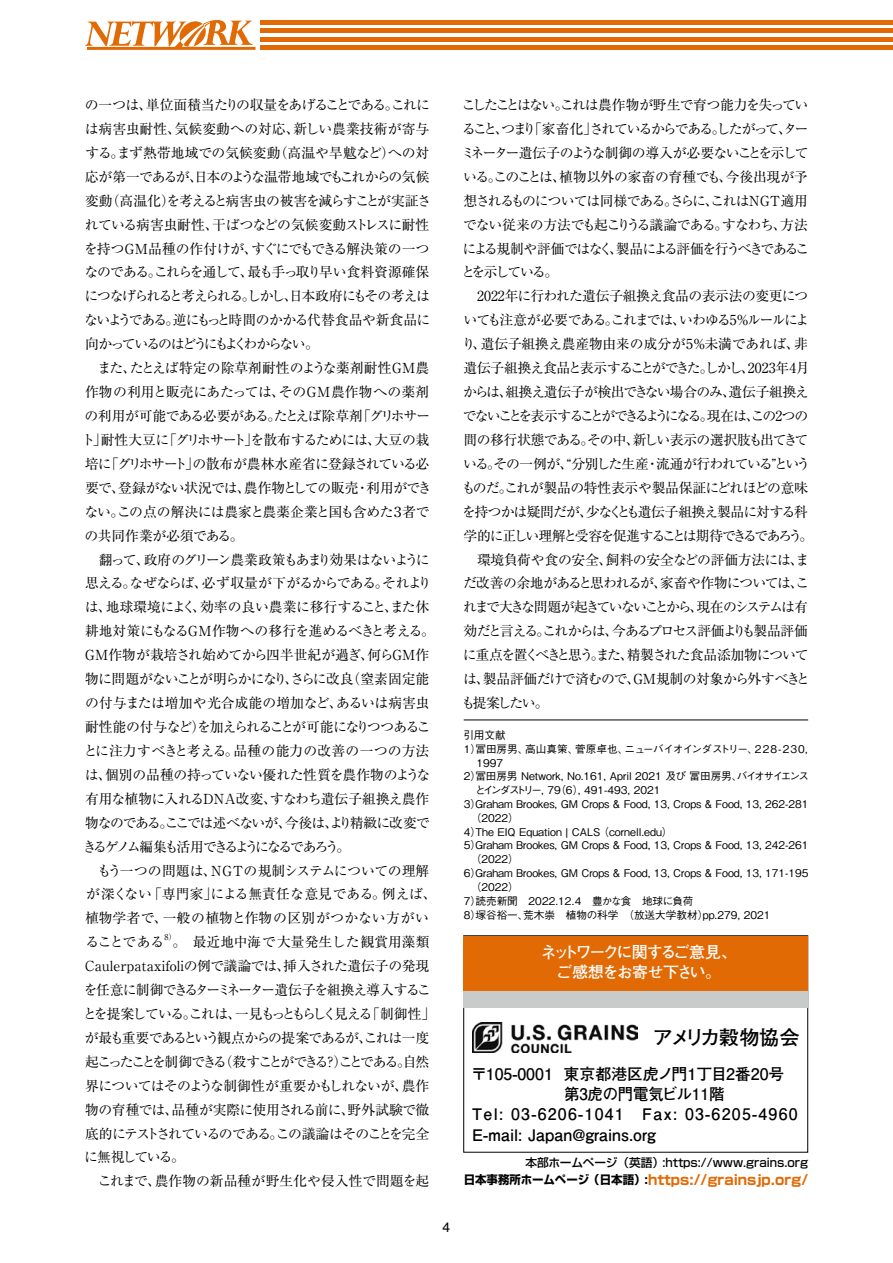
<style>
.page{position:relative;width:893px;height:1263px;background:#fff}
.page>*{position:absolute;margin:0;border:0;box-sizing:border-box;transform-origin:0 0}
.t1{font:700 20.25px "Futo Go B101 Pr 5";letter-spacing:-.075em;color:#000}
.t2{font:700 15.9px/20.2px "Futo Go B101 Pr 5";color:#000}
.t3{font:700 15.9px/20.2px "Futo Go B101 Pr 5";letter-spacing:-.11em;color:#fff;text-align:center}
.t4{font:13.8px/23.9px "Ryumin Pr 5";letter-spacing:-.055em;color:#000}
.t5{font:13.8px "Ryumin Pr 5";color:#000}
.t6{font:13.8px "Ryumin Pr 5";letter-spacing:-.075em;color:#000}
.t7{font:13.8px "Ryumin Pr 5";letter-spacing:-.035em;color:#000}
.t8{font:13.8px "Ryumin Pr 5";letter-spacing:-.1em;color:#000}
.t9{font:13.8px "Ryumin Pr 5";letter-spacing:-.165em;color:#000}
.t10{font:13.8px "Ryumin Pr 5";letter-spacing:-.02em;color:#000}
.t11{font:700 13.8px "Shin Go Pr 5";color:#e16a05}
.t12{font:13.8px "Ryumin Pr 5";letter-spacing:-.09em;color:#000}
.t13{font:13.8px "Ryumin Pr 5";letter-spacing:-.12em;color:#000}
.t14{font:13.8px "Ryumin Pr 5";letter-spacing:-.01em;color:#000}
.t15{font:13.8px "Ryumin Pr 5";letter-spacing:-.005em;color:#000}
.t16{font:13.8px "Ryumin Pr 5";letter-spacing:-.03em;color:#000}
.t17{font:13.8px "Ryumin Pr 5";letter-spacing:-.015em;color:#000}
.t18{font:13.8px "Ryumin Pr 5";letter-spacing:.015em;color:#000}
.t19{font:13.8px "Helvetica";color:#000}
.t20{font:500 11.7px "Shin Go Pr 5";color:#000}
.t21{font:500 10.65px "Gothic BBB Pr 5";letter-spacing:-.005em;color:#000}
.t22{font:500 10.65px "Gothic BBB Pr 5";letter-spacing:-.08em;color:#000}
.t23{font:8.1px "Ryumin Pr 5";color:#000}
.s1{font-size:11.7px;color:#000}
</style>
<div class="page">
<svg style="left:85px;top:20px;width:171px;height:30px"></svg>
<hr style="left:261px;top:20px;width:632px;height:4px;background:#e16a05">
<hr style="left:261px;top:29px;width:632px;height:4px;background:#e16a05">
<hr style="left:261px;top:37px;width:632px;height:4px;background:#e16a05">
<hr style="left:261px;top:46px;width:632px;height:4px;background:#e16a05">
<div style="left:464px;top:936px;width:344px;height:54px;background:#e16a05"></div>
<div style="left:464px;top:991px;width:344px;height:17px;background:#c9caca"></div>
<img style="left:472px;top:1022px;width:166px;height:30px">
<hr style="left:464px;top:720px;width:344px;height:1px;background:#000">
<p class="t4" style="left:85px;top:92px;width:347px">の一つは、単位面積当たりの収量をあげることである。これに</p>
<p class="t5" style="left:85px;top:118px;width:346px">は病害虫耐性、気候変動への対応、新しい農業技術が寄与</p>
<p class="t5" style="left:85px;top:142px;width:346px">する。まず熱帯地域での気候変動（高温や旱魃など）への対</p>
<p class="t6" style="left:85px;top:166px;width:346px">応が第一であるが、日本のような温帯地域でもこれからの気候</p>
<p class="t12" style="left:85px;top:190px;width:347px">変動（高温化）を考えると病害虫の被害を減らすことが実証さ</p>
<p class="t7" style="left:85px;top:214px;width:346px">れている病害虫耐性、干ばつなどの気候変動ストレスに耐性</p>
<p class="t15" style="left:84px;top:237px;width:347px">を持つGM品種の作付けが、すぐにでもできる解決策の一つ</p>
<p class="t8" style="left:84px;top:261px;width:347px">なのである。これらを通して、最も手っ取り早い食料資源確保</p>
<p class="t8" style="left:84px;top:285px;width:347px">につなげられると考えられる。しかし、日本政府にもその考えは</p>
<p class="t4" style="left:84px;top:307px;width:348px">ないようである。逆にもっと時間のかかる代替食品や新食品に</p>
<p class="t9" style="left:85px;top:333px;width:235px">向かっているのはどうにもよくわからない。</p>
<p class="t5" style="left:85px;top:357px;width:346px">　また、たとえば特定の除草剤耐性のような薬剤耐性GM農</p>
<p class="t5" style="left:85px;top:381px;width:346px">作物の利用と販売にあたっては、そのGM農作物への薬剤</p>
<p class="t4" style="left:85px;top:403px;width:347px">の利用が可能である必要がある。たとえば除草剤「グリホサー</p>
<p class="t4" style="left:81px;top:427px;width:350px">ト」耐性大豆に「グリホサート」を散布するためには、大豆の栽</p>
<p class="t4" style="left:85px;top:451px;width:346px">培に「グリホサート」の散布が農林水産省に登録されている必</p>
<p class="t4" style="left:85px;top:475px;width:348px">要で、登録がない状況では、農作物としての販売・利用ができ</p>
<p class="t7" style="left:85px;top:501px;width:347px">ない。この点の解決には農家と農薬企業と国も含めた３者で</p>
<p class="t10" style="left:85px;top:525px;width:161px">の共同作業が必須である。</p>
<p class="t13" style="left:85px;top:548px;width:346px">　翻って、政府のグリーン農業政策もあまり効果はないように</p>
<p class="t4" style="left:85px;top:570px;width:348px">思える。なぜならば、必ず収量が下がるからである。それより</p>
<p class="t14" style="left:85px;top:596px;width:346px">は、地球環境によく、効率の良い農業に移行すること、また休</p>
<p class="t16" style="left:85px;top:620px;width:351px">耕地対策にもなるGM作物への移行を進めるべきと考える。</p>
<p class="t5" style="left:85px;top:644px;width:346px">GM作物が栽培され始めてから四半世紀が過ぎ、何らGM作</p>
<p class="t4" style="left:85px;top:666px;width:346px">物に問題がないことが明らかになり、さらに改良（窒素固定能</p>
<p class="t5" style="left:85px;top:692px;width:346px">の付与または増加や光合成能の増加など、あるいは病害虫</p>
<p class="t6" style="left:85px;top:716px;width:347px">耐性能の付与など）を加えられることが可能になりつつあるこ</p>
<p class="t5" style="left:84px;top:740px;width:347px">とに注力すべきと考える。品種の能力の改善の一つの方法</p>
<p class="t10" style="left:85px;top:764px;width:347px">は、個別の品種の持っていない優れた性質を農作物のような</p>
<p class="t7" style="left:85px;top:788px;width:346px">有用な植物に入れるDNA改変、すなわち遺伝子組換え農作</p>
<p class="t6" style="left:85px;top:812px;width:347px">物なのである。ここでは述べないが、今後は、より精緻に改変で</p>
<p class="t9" style="left:83px;top:835px;width:269px">きるゲノム編集も活用できるようになるであろう。</p>
<p class="t17" style="left:85px;top:859px;width:346px">　もう一つの問題は、NGTの規制システムについての理解</p>
<p class="t5" style="left:86px;top:883px;width:352px">が深くない「専門家」による無責任な意見である。例えば、</p>
<p class="t18" style="left:85px;top:907px;width:345px">植物学者で、一般の植物と作物の区別がつかない方がい</p>
<p class="t4" style="left:85px;top:929px;width:80px">ることである</p>
<p class="t23" style="left:164px;top:931px;width:14px">8）</p>
<p class="t4" style="left:83px;top:929px;width:354px;text-indent:89px">。最近地中海で大量発生した観賞用藻類<br>Caulerpataxifoliの例で議論では、挿入された遺伝子の発現を任意に制御できるターミネーター遺伝子を組換え導入することを提案している。これは、一見もっともらしく見える「制御性」が最も重要であるという観点からの提案であるが、これは一度起こったことを制御できる（殺すことができる？）ことである。自然界についてはそのような制御性が重要かもしれないが、農作物の育種では、品種が実際に使用される前に、野外試験で徹底的にテストされているのである。この議論はそのことを完全に無視している。<br>　これまで、農作物の新品種が野生化や侵入性で問題を起</p>
<p class="t4" style="left:461px;top:92px;width:354px">こしたことはない。これは農作物が野生で育つ能力を失っていること、つまり「家畜化」されているからである。したがって、ターミネーター遺伝子のような制御の導入が必要ないことを示している。このことは、植物以外の家畜の育種でも、今後出現が予想されるものについては同様である。さらに、これはNGT適用でない従来の方法でも起こりうる議論である。すなわち、方法による規制や評価ではなく、製品による評価を行うべきであることを示している。<br>　2022年に行われた遺伝子組換え食品の表示法の変更についても注意が必要である。これまでは、いわゆる5％ルールにより、遺伝子組換え農産物由来の成分が5％未満であれば、非遺伝子組換え食品と表示することができた。しかし、2023年4月からは、組換え遺伝子が検出できない場合のみ、遺伝子組換えでないことを表示することができるようになる。現在は、この2つの間の移行状態である。その中、新しい表示の選択肢も出てきている。その一例が、“分別した生産・流通が行われている”というものだ。これが製品の特性表示や製品保証にどれほどの意味を持つかは疑問だが、少なくとも遺伝子組換え製品に対する科学的に正しい理解と受容を促進することは期待できるであろう。　環境負荷や食の安全、飼料の安全などの評価方法には、まだ改善の余地があると思われるが、家畜や作物については、これまで大きな問題が起きていないことから、現在のシステムは有効だと言える。これからは、今あるプロセス評価よりも製品評価に重点を置くべきと思う。また、精製された食品添加物については、製品評価だけで済むので、GM規制の対象から外すべきとも提案したい。</p>
<p class="t21" style="left:463px;top:726px;width:44px">引用文献</p>
<p class="t21" style="left:464px;top:740px;width:354px">1）冨田房男、高山真策、菅原卓也、ニューバイオインダストリー、228-230，</p>
<p class="t21" style="left:476px;top:754px;width:28px">1997</p>
<p class="t21" style="left:464px;top:768px;width:347px">2）冨田房男 Network, No.161, April 2021 及び 冨田房男、バイオサイエンス</p>
<p class="t21" style="left:475px;top:781px;width:187px">とインダストリー, 79（6）, 491-493, 2021</p>
<p class="t21" style="left:464px;top:795px;width:346px">3）Graham Brookes, GM Crops &amp; Food, 13, Crops &amp; Food, 13, 262-281</p>
<p class="t21" style="left:471px;top:809px;width:50px">（2022）</p>
<p class="t21" style="left:464px;top:823px;width:210px">4）The EIQ Equation | CALS （cornell.edu）</p>
<p class="t21" style="left:464px;top:837px;width:346px">5）Graham Brookes, GM Crops &amp; Food, 13, Crops &amp; Food, 13, 242-261</p>
<p class="t21" style="left:471px;top:851px;width:50px">（2022）</p>
<p class="t21" style="left:464px;top:864px;width:346px">6）Graham Brookes, GM Crops &amp; Food, 13, Crops &amp; Food, 13, 171-195</p>
<p class="t21" style="left:471px;top:878px;width:50px">（2022）</p>
<p class="t22" style="left:464px;top:892px;width:231px">7）読売新聞　２０２２.１２．４　豊かな食　地球に負荷</p>
<p class="t21" style="left:464px;top:906px;width:308px">8）塚谷裕一、荒木崇　植物の科学　（放送大学教材）pp.279, 2021</p>
<p class="t3" style="left:541px;top:941px;width:198px">ネットワークに関するご意見、ご感想をお寄せ下さい。</p>
<h1 class="t1" style="left:653px;top:1021px;width:148px">アメリカ穀物協会</h1>
<p class="t2" style="left:471px;top:1063px;width:328px">〒105-0001 東京都港区虎ノ門1丁目2番20号　　　　　　第3虎の門電気ビル11階<br>Tel: 03-6206-1041　Fax: 03-6205-4960<br>E-mail: Japan@grains.org</p>
<p class="t20" style="left:525px;top:1153px;width:284px">本部ホームページ（英語）:https://www.grains.org</p>
<p class="t11" style="left:464px;top:1168px;width:346px"><span class="s1">日本事務所ホームページ（日本語）:</span>https://grainsjp.org/</p>
<p class="t19" style="left:443px;top:1217px;width:9px">4</p>
</div>
